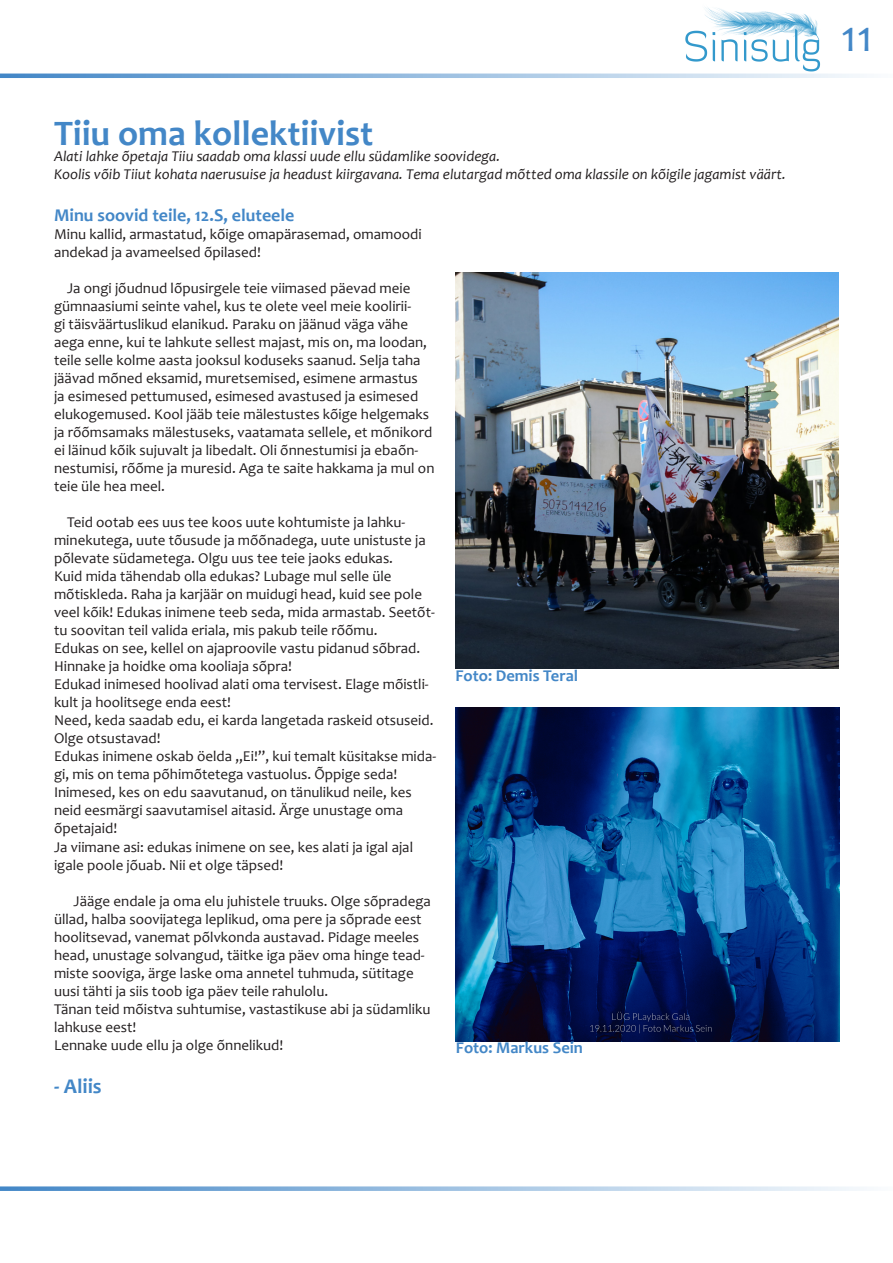
<style>
.page{position:relative;width:893px;height:1263px;background:#fff}
.page>*{position:absolute;margin:0;border:0;box-sizing:border-box;transform-origin:0 0}
.t1{font:45px "Candara";color:#4387c7}
.t2{font:700 36px "Candara";color:#4387c7}
.t3{font:700 21px "Candara";color:#4387c7}
.t4{font:700 18px "Candara";color:#4387c7}
.t5{font:700 16.5px "Candara";color:#4387c7}
.t6{font:15px/18px "Candara";color:#231f20}
.t7{font:italic 15px "Candara";color:#231f20}
</style>
<div class="page">
<img style="left:455px;top:272px;width:384px;height:397px">
<svg style="left:0;top:74px;width:864px;height:4px"></svg>
<svg style="left:0;top:1186px;width:864px;height:5px"></svg>
<img style="left:685px;top:7px;width:136px;height:65px">
<img style="left:455px;top:707px;width:385px;height:334px">
<p class="t2" style="left:54px;top:111px;width:321px">Tiiu oma kollektiivist</p>
<p class="t7" style="left:54px;top:147px;width:448px">Alati lahke õpetaja Tiiu saadab oma klassi uude ellu südamlike soovidega.</p>
<p class="t7" style="left:54px;top:165px;width:733px">Koolis võib Tiiut kohata naerusuise ja headust kiirgavana. Tema elutargad mõtted oma klassile on kõigile jagamist väärt.</p>
<p class="t4" style="left:54px;top:204px;width:242px">Minu soovid teile, 12.S, eluteele</p>
<p class="t6" style="left:54px;top:225px;width:369px">Minu kallid, armastatud, kõige omapärasemad, omamoodi andekad ja avameelsed õpilased!</p>
<p class="t6" style="left:54px;top:279px;width:382px;text-indent:13px">Ja ongi jõudnud lõpusirgele teie viimased päevad meie gümnaasiumi seinte vahel, kus te olete veel meie koolirii-<br>gi täisväärtuslikud elanikud. Paraku on jäänud väga vähe aega enne, kui te lahkute sellest majast, mis on, ma loodan, teile selle kolme aasta jooksul koduseks saanud. Selja taha jäävad mõned eksamid, muretsemised, esimene armastus<br>ja esimesed pettumused, esimesed avastused ja esimesed elukogemused. Kool jääb teie mälestustes kõige helgemaks ja rõõmsamaks mälestuseks, vaatamata sellele, et mõnikord ei läinud kõik sujuvalt ja libedalt. Oli õnnestumisi ja ebaõn&shy;nestumisi, rõõme ja muresid. Aga te saite hakkama ja mul on teie üle hea meel.</p>
<p class="t6" style="left:54px;top:513px;width:373px;text-indent:13px">Teid ootab ees uus tee koos uute kohtumiste ja lahku&shy;minekutega, uute tõusude ja mõõnadega, uute unistuste ja põlevate südametega. Olgu uus tee teie jaoks edukas.</p>
<p class="t6" style="left:54px;top:567px;width:382px">Kuid mida tähendab olla edukas? Lubage mul selle üle mõtiskleda. Raha ja karjäär on muidugi head, kuid see pole veel kõik! Edukas inimene teeb seda, mida armastab. Seetõt&shy;tu soovitan teil valida eriala, mis pakub teile rõõmu.</p>
<p class="t6" style="left:54px;top:639px;width:368px">Edukas on see, kellel on ajaproovile vastu pidanud sõbrad.<br>Hinnake ja hoidke oma kooliaja sõpra!</p>
<p class="t6" style="left:54px;top:675px;width:376px">Edukad inimesed hoolivad alati oma tervisest. Elage mõistli&shy;kult ja hoolitsege enda eest!</p>
<p class="t6" style="left:54px;top:711px;width:381px">Need, keda saadab edu, ei karda langetada raskeid otsuseid.<br>Olge otsustavad!</p>
<p class="t6" style="left:54px;top:747px;width:384px">Edukas inimene oskab öelda „Ei!”, kui temalt küsitakse mida&shy;gi, mis on tema põhimõtetega vastuolus. Õppige seda!</p>
<p class="t6" style="left:54px;top:783px;width:359px">Inimesed, kes on edu saavutanud, on tänulikud neile, kes neid eesmärgi saavutamisel aitasid. Ärge unustage oma õpetajaid!</p>
<p class="t6" style="left:54px;top:837px;width:361px">Ja viimane asi: edukas inimene on see, kes alati ja igal ajal igale poole jõuab. Nii et olge täpsed!</p>
<p class="t6" style="left:54px;top:891px;width:378px;text-indent:20px">Jääge endale ja oma elu juhistele truuks. Olge sõpradega üllad, halba soovijatega leplikud, oma pere ja sõprade eest hoolitsevad, vanemat põlvkonda austavad. Pidage meeles head, unustage solvangud, täitke iga päev oma hinge tead&shy;miste sooviga, ärge laske oma annetel tuhmuda, sütitage uusi tähti ja siis toob iga päev teile rahulolu.</p>
<p class="t6" style="left:54px;top:999px;width:378px">Tänan teid mõistva suhtumise, vastastikuse abi ja südamliku lahkuse eest!</p>
<p class="t6" style="left:54px;top:1035px;width:231px">Lennake uude ellu ja olge õnnelikud!</p>
<p class="t3" style="left:54px;top:1073px;width:49px">- Aliis</p>
<p class="t5" style="left:455px;top:665px;width:124px">Foto: Demis Teral</p>
<p class="t5" style="left:456px;top:1037px;width:129px">Foto: Markus Sein</p>
<h1 class="t1" style="left:841px;top:8px;width:33px">11</h1>
</div>
